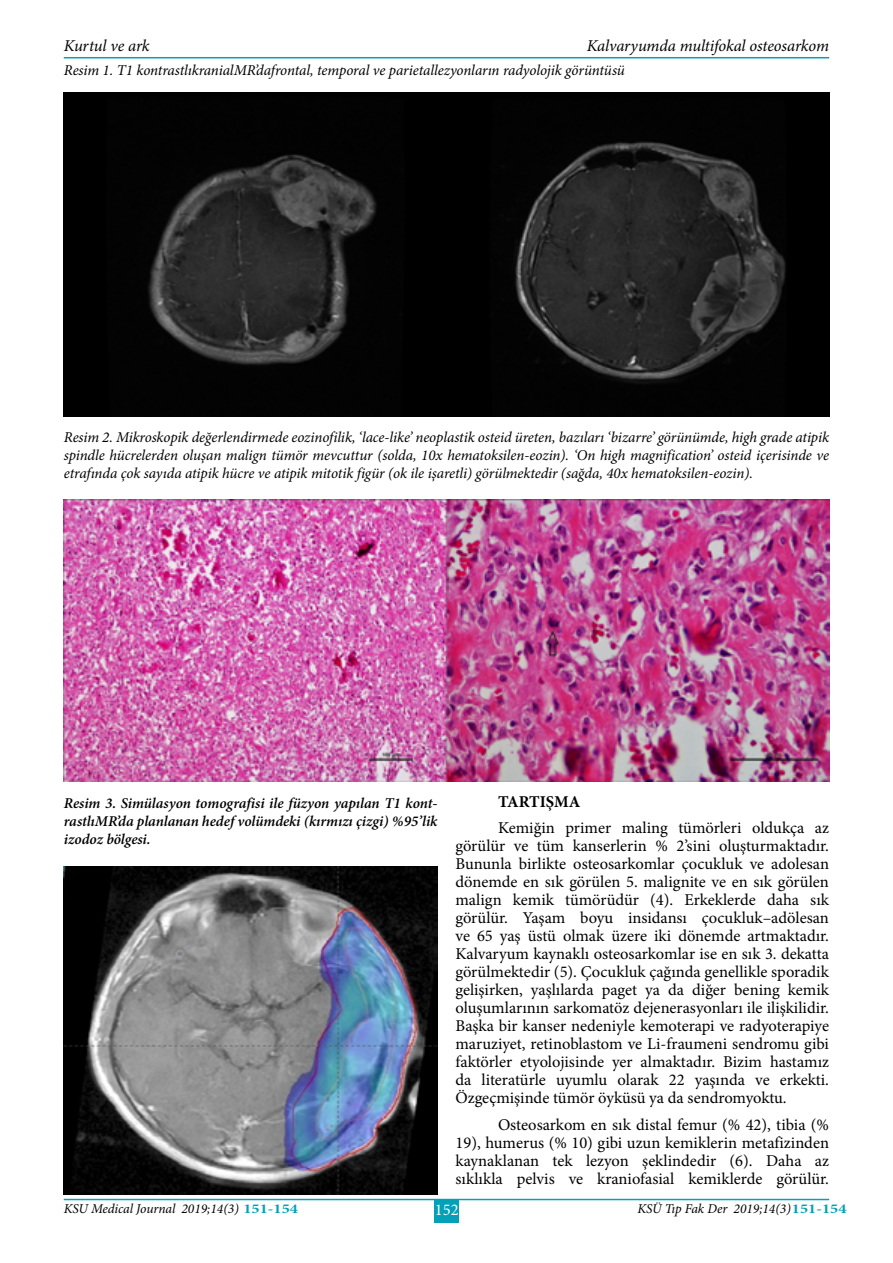
<style>
.page{position:relative;width:893px;height:1263px;background:#fff}
.page>*{position:absolute;margin:0;border:0;box-sizing:border-box;transform-origin:0 0}
.t1{font:16.5px/18px "Minion Pro";color:#000;text-align:justify}
.t2{font:italic 16.5px "Minion Pro";letter-spacing:-.01em;color:#000}
.t3{font:700 16.5px "Minion Pro";color:#000}
.t4{font:16.5px "Minion Pro";color:#fff}
.t5{font:italic 15px/18px "Minion Pro";letter-spacing:-.01em;color:#000;text-align:justify}
.t6{font:italic 600 15px/18px "Minion Pro";color:#000;text-align:justify}
.t7{font:italic 13.5px "Minion Pro";letter-spacing:-.005em;color:#000}
.s1{font-weight:700;font-style:normal;color:#02a1b7}
</style>
<div class="page">
<div style="left:434px;top:1199px;width:25px;height:23px;background:#02a1b7"></div>
<hr style="left:64px;top:1199px;width:765px;height:1px;background:#02a1b7">
<hr style="left:64px;top:57px;width:765px;height:1px;background:#02a1b7">
<img style="left:64px;top:92px;width:765px;height:325px">
<img style="left:64px;top:500px;width:765px;height:281px">
<img style="left:64px;top:866px;width:373px;height:329px">
<p class="t2" style="left:64px;top:35px;width:87px">Kurtul ve ark</p>
<p class="t2" style="left:587px;top:35px;width:244px">Kalvaryumda multifokal osteosarkom</p>
<p class="t5" style="left:64px;top:61px;width:563px">Resim 1. T1 kontrastlıkranialMR’dafrontal, temporal ve parietallezyonların radyolojik görüntüsü</p>
<p class="t5" style="left:64px;top:428px;width:767px">Resim 2. Mikroskopik değerlendirmede eozinofilik, ‘lace-like’ neoplastik osteid üreten, bazıları ‘bizarre’ görünümde, high grade atipik spindle hücrelerden oluşan malign tümör mevcuttur (solda, 10x hematoksilen-eozin). ‘On high magnification’ osteid içerisinde ve etrafında çok sayıda atipik hücre ve atipik mitotik figür (ok ile işaretli) görülmektedir (sağda, 40x hematoksilen-eozin).</p>
<p class="t6" style="left:64px;top:794px;width:375px">Resim 3. Simülasyon tomografisi ile füzyon yapılan T1 kont&shy;rastlıMR’da planlanan hedef volümdeki (kırmızı çizgi) %95’lik izodoz bölgesi.</p>
<p class="t3" style="left:498px;top:790px;width:84px">TARTIŞMA</p>
<p class="t1" style="left:455px;top:819px;width:375px;text-indent:43px">Kemiğin primer maling tümörleri oldukça az görülür ve tüm kanserlerin % 2’sini oluşturmaktadır.<br>Bununla birlikte osteosarkomlar çocukluk ve adolesan dönemde en sık görülen 5. malignite ve en sık görülen malign kemik tümörüdür (4). Erkeklerde daha sık görülür. Yaşam boyu insidansı çocukluk–adölesan ve 65 yaş üstü olmak üzere iki dönemde artmaktadır.<br>Kalvaryum kaynaklı osteosarkomlar ise en sık 3. dekatta görülmektedir (5). Çocukluk çağında genellikle sporadik gelişirken, yaşlılarda paget ya da diğer bening kemik oluşumlarının sarkomatöz dejenerasyonları ile ilişkilidir.<br>Başka bir kanser nedeniyle kemoterapi ve radyoterapiye maruziyet, retinoblastom ve Li-fraumeni sendromu gibi faktörler etyolojisinde yer almaktadır. Bizim hastamız da literatürle uyumlu olarak 22 yaşında ve erkekti.<br>Özgeçmişinde tümör öyküsü ya da sendromyoktu.</p>
<p class="t1" style="left:455px;top:1116px;width:375px;text-indent:43px">Osteosarkom en sık distal femur (% 42), tibia (% 19), humerus (% 10) gibi uzun kemiklerin metafizinden kaynaklanan tek lezyon şeklindedir (6). Daha az sıklıkla pelvis ve kraniofasial kemiklerde görülür.</p>
<p class="t7" style="left:64px;top:1199px;width:236px">KSU Medical Journal 2019;14(3) <span class="s1">151-154</span></p>
<p class="t4" style="left:435px;top:1198px;width:25px">152</p>
<p class="t7" style="left:637px;top:1199px;width:211px">KSÜ Tıp Fak Der 2019;14(3)<span class="s1">151-154</span></p>
</div>
